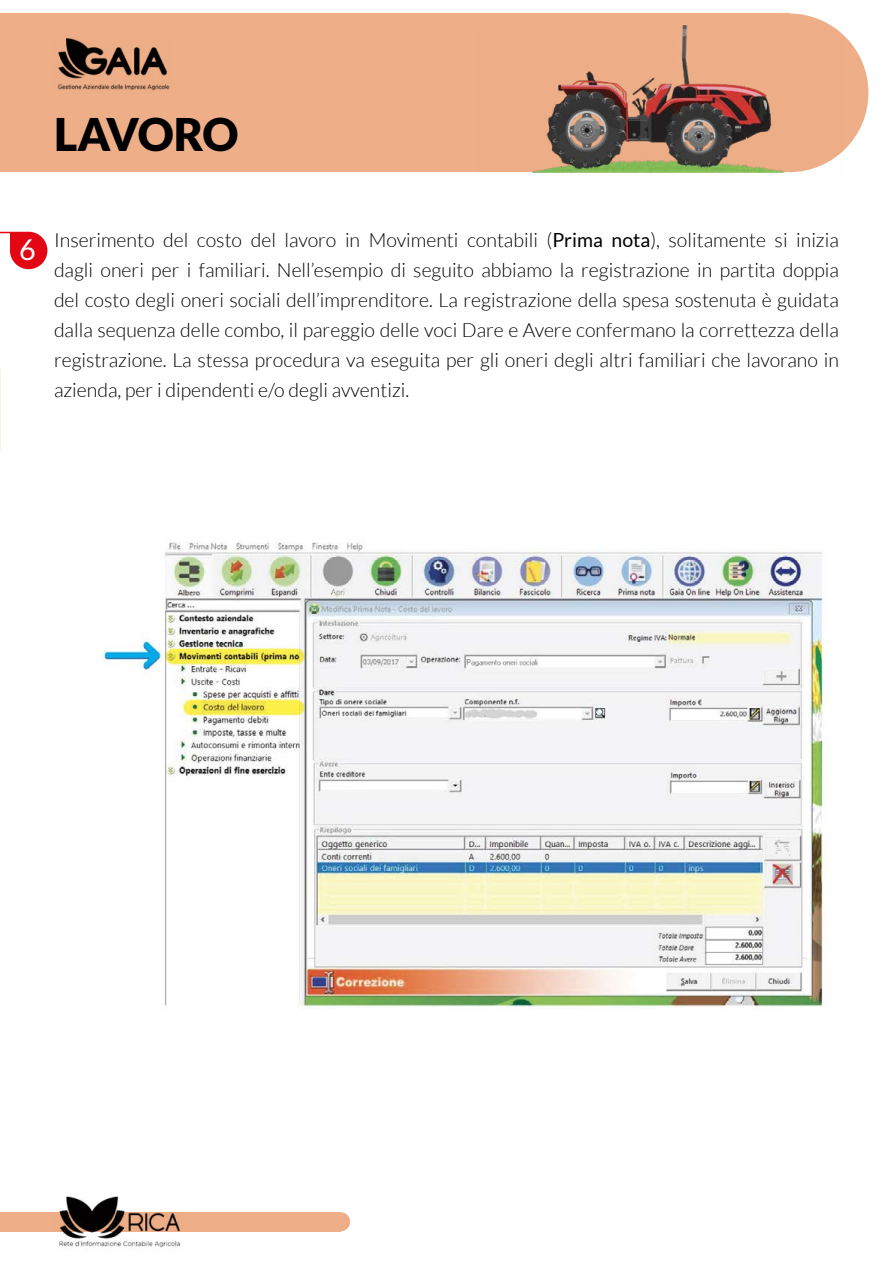
<style>
.page{position:relative;width:893px;height:1263px;background:#fff}
.page>*{position:absolute;margin:0;border:0;box-sizing:border-box;transform-origin:0 0}
.t1{font:900 45px "Lato";letter-spacing:-.025em;color:#000}
.t2{font:28.8px "Lato";color:#fff}
.t3{font:300 19.5px/30px "Lato";color:#000;text-align:justify}
.s1{font-weight:400}
</style>
<div class="page">
<div style="left:0;top:1212px;width:341px;height:19px;background:#eeaf88"></div>
<img style="left:54px;top:1196px;width:130px;height:54px">
<div style="left:331px;top:1212px;width:19px;height:19px;background:#eeaf88;border-radius:50%"></div>
<div style="left:0;top:13px;width:789px;height:159px;background:#eeaf88"></div>
<div style="left:710px;top:13px;width:158px;height:159px;background:#eeaf88;border-radius:50%"></div>
<img style="left:531px;top:26px;width:314px;height:147px">
<img style="left:57px;top:38px;width:113px;height:53px">
<img style="left:102px;top:542px;width:722px;height:465px">
<svg style="left:0;top:232px;width:47px;height:37px"></svg>
<h1 class="t1" style="left:54px;top:109px;width:186px">LAVORO</h1>
<h2 class="t2" style="left:19px;top:233px;width:18px">6</h2>
<p class="t3" style="left:54px;top:226px;width:786px">Inserimento del costo del lavoro in Movimenti contabili (<span class="s1">Prima nota</span>), solitamente si inizia dagli oneri per i familiari. Nell’esempio di seguito abbiamo la registrazione in partita doppia del costo degli oneri sociali dell’imprenditore. La registrazione della spesa sostenuta è guidata dalla sequenza delle combo, il pareggio delle voci Dare e Avere confermano la correttezza della registrazione. La stessa procedura va eseguita per gli oneri degli altri familiari che lavorano in azienda, per i dipendenti e/o degli avventizi.</p>
</div>
